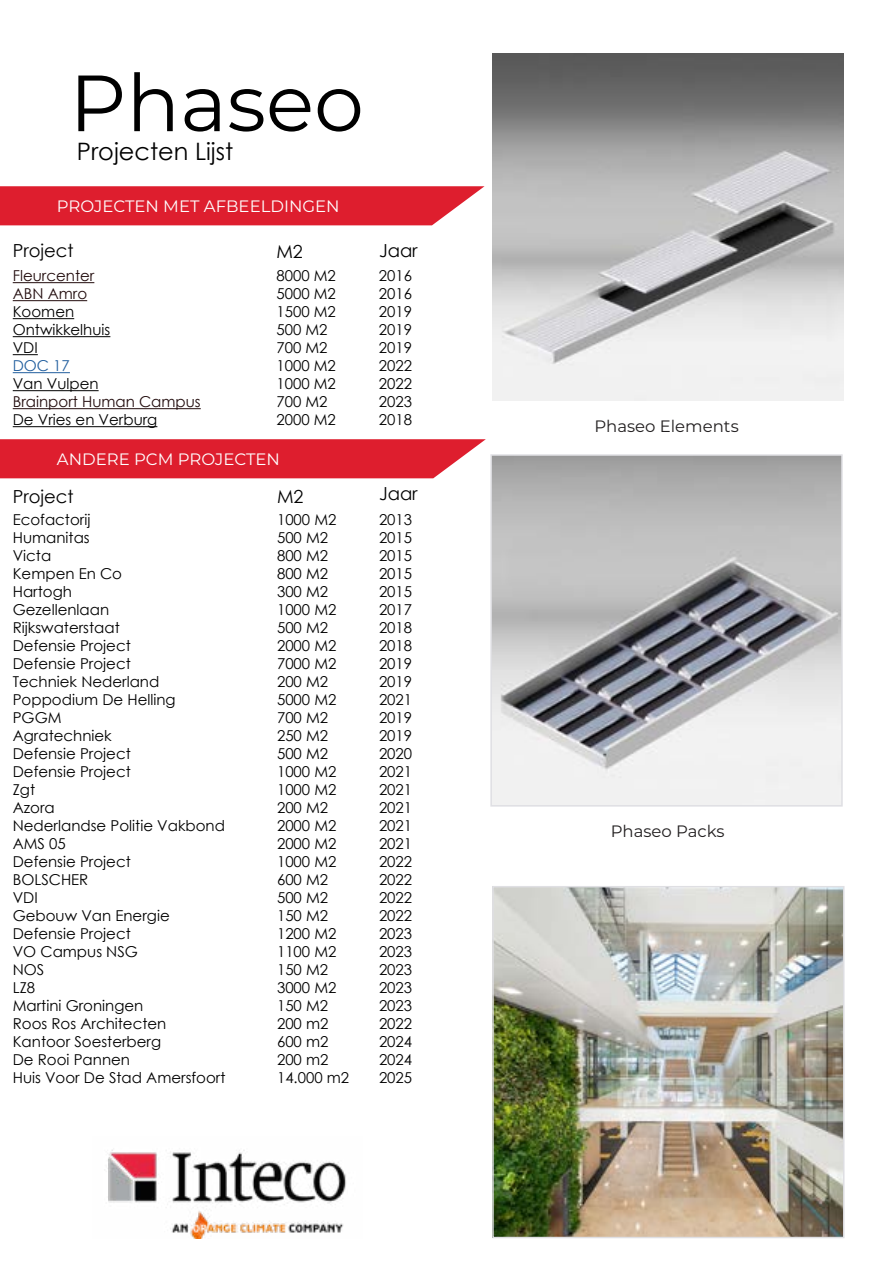
<style>
.page{position:relative;width:893px;height:1263px;background:#fff}
.page>*{position:absolute;margin:0;border:0;box-sizing:border-box;transform-origin:0 0}
.t1{font:79.5px "Montserrat";color:#000}
.t2{font:24px "Century Gothic";color:#000}
.t3{font:18px "Century Gothic";color:#000}
.t4{font:16.5px "Montserrat";color:#fff}
.t5{font:16.5px "Montserrat";color:#221f20}
.t6{font:15px/18px "Century Gothic";color:#000}
.t7{font:15px/18px "Century Gothic";color:#220c0d}
.t8{font:15px "Century Gothic";color:#215e9e}
</style>
<div class="page">
<svg style="left:0;top:186px;width:485px;height:39px;background:#e02b3a"></svg>
<svg style="left:0;top:439px;width:486px;height:39px;background:#df2b3a"></svg>
<hr style="left:13px;top:282px;width:81px;height:1px;background:#220c0d">
<hr style="left:13px;top:300px;width:74px;height:1px;background:#220c0d">
<hr style="left:13px;top:318px;width:61px;height:1px;background:#000">
<hr style="left:13px;top:336px;width:97px;height:1px;background:#000">
<svg style="left:13px;top:354px;width:25px;height:1px"></svg>
<hr style="left:13px;top:372px;width:57px;height:1px;background:#215e9e">
<hr style="left:13px;top:390px;width:86px;height:1px;background:#000">
<hr style="left:13px;top:408px;width:188px;height:1px;background:#220c0d">
<hr style="left:13px;top:426px;width:144px;height:1px;background:#000">
<img style="left:493px;top:457px;width:347px;height:346px">
<div style="left:490px;top:454px;width:353px;height:352px;border:2px solid #dfdfe3"></div>
<img style="left:495px;top:889px;width:346px;height:346px">
<div style="left:492px;top:886px;width:352px;height:352px;border:2px solid #dfdfe3"></div>
<img style="left:492px;top:53px;width:351px;height:348px">
<img style="left:108px;top:1149px;width:238px;height:89px">
<h1 class="t1" style="left:69px;top:48px;width:296px">Phaseo</h1>
<h2 class="t2" style="left:77px;top:134px;width:158px">Projecten Lijst</h2>
<p class="t4" style="left:57px;top:195px;width:284px">PROJECTEN MET AFBEELDINGEN</p>
<p class="t3" style="left:13px;top:238px;width:62px">Project</p>
<p class="t3" style="left:276px;top:239px;width:28px">M2</p>
<p class="t3" style="left:379px;top:238px;width:40px">Jaar</p>
<p class="t7" style="left:13px;top:267px;width:83px">Fleurcenter<br>ABN Amro</p>
<p class="t6" style="left:13px;top:303px;width:99px">Koomen<br>Ontwikkelhuis<br>VDI</p>
<p class="t8" style="left:13px;top:355px;width:59px">DOC 17</p>
<p class="t6" style="left:13px;top:375px;width:87px">Van Vulpen</p>
<p class="t7" style="left:13px;top:393px;width:189px">Brainport Human Campus</p>
<p class="t6" style="left:13px;top:411px;width:146px">De Vries en Verburg</p>
<p class="t6" style="left:276px;top:267px;width:61px">8000 M2<br>5000 M2<br>1500 M2<br>500 M2<br>700 M2<br>1000 M2<br>1000 M2<br>700 M2<br>2000 M2</p>
<p class="t4" style="left:57px;top:448px;width:225px">ANDERE PCM PROJECTEN</p>
<p class="t6" style="left:379px;top:267px;width:35px;text-align:justify">2016<br>2016<br>2019<br>2019<br>2019<br>2022<br>2022<br>2023<br>2018</p>
<p class="t3" style="left:13px;top:484px;width:62px">Project</p>
<p class="t3" style="left:277px;top:484px;width:28px">M2</p>
<p class="t3" style="left:379px;top:481px;width:40px">Jaar</p>
<p class="t6" style="left:13px;top:510px;width:214px">Ecofactorij<br>Humanitas<br>Victa<br>Kempen En Co<br>Hartogh<br>Gezellenlaan<br>Rijkswaterstaat<br>Defensie Project<br>Defensie Project<br>Techniek Nederland<br>Poppodium De Helling<br>PGGM<br>Agratechniek<br>Defensie Project<br>Defensie Project<br>Zgt<br>Azora<br>Nederlandse Politie Vakbond<br>AMS 05<br>Defensie Project<br>BOLSCHER<br>VDI<br>Gebouw Van Energie<br>Defensie Project<br>VO Campus NSG<br>NOS<br>LZ8<br>Martini Groningen<br>Roos Ros Architecten<br>Kantoor Soesterberg<br>De Rooi Pannen<br>Huis Voor De Stad Amersfoort</p>
<p class="t6" style="left:277px;top:510px;width:74px">1000 M2<br>500 M2<br>800 M2<br>800 M2<br>300 M2<br>1000 M2<br>500 M2<br>2000 M2<br>7000 M2<br>200 M2<br>5000 M2<br>700 M2<br>250 M2<br>500 M2<br>1000 M2<br>1000 M2<br>200 M2<br>2000 M2<br>2000 M2<br>1000 M2<br>600 M2<br>500 M2<br>150 M2<br>1200 M2<br>1100 M2<br>150 M2<br>3000 M2<br>150 M2<br>200 m2<br>600 m2<br>200 m2<br>14.000 m2</p>
<p class="t6" style="left:379px;top:510px;width:35px;text-align:justify">2013<br>2015<br>2015<br>2015<br>2015<br>2017<br>2018<br>2018<br>2019<br>2019<br>2021<br>2019<br>2019<br>2020<br>2021<br>2021<br>2021<br>2021<br>2021<br>2022<br>2022<br>2022<br>2022<br>2023<br>2023<br>2023<br>2023<br>2023<br>2022<br>2024<br>2024<br>2025</p>
<p class="t5" style="left:594px;top:415px;width:146px">Phaseo Elements</p>
<p class="t5" style="left:611px;top:820px;width:115px">Phaseo Packs</p>
</div>
